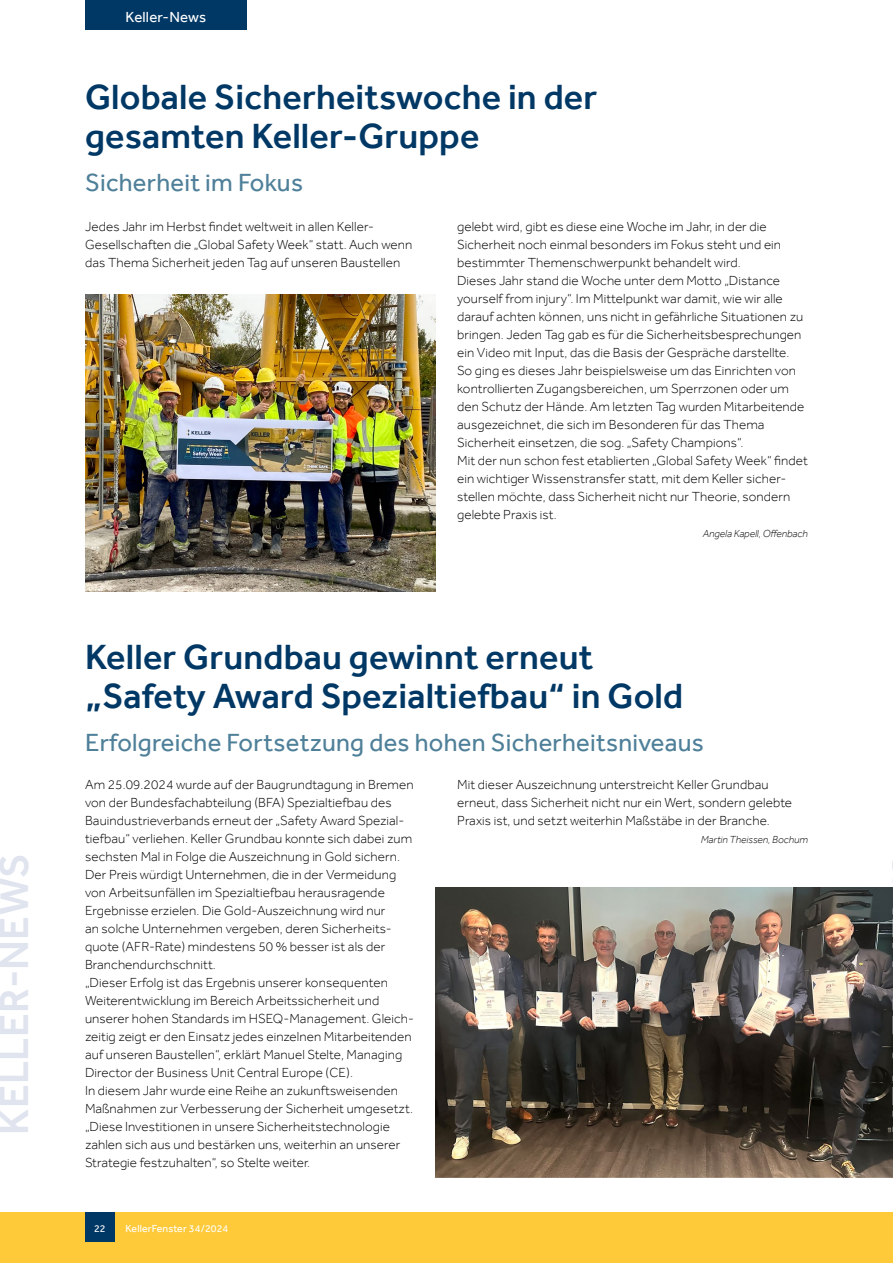
<style>
.page{position:relative;width:893px;height:1263px;background:#fff}
.page>*{position:absolute;margin:0;border:0;box-sizing:border-box;transform-origin:0 0}
.t1{font:500 42px "Effra";letter-spacing:.005em;color:#e0e4ef}
.t2{font:500 36px/39px "Effra";letter-spacing:.005em;color:#003865}
.t3{font:25.5px "Effra";letter-spacing:.01em;color:#4f8099}
.t4{font:15px "Effra";letter-spacing:.01em;color:#fff}
.t5{font:300 13.5px/18px "Effra";letter-spacing:.005em;color:#000}
.t6{font:italic 300 10.5px "Effra";color:#000}
.t7{font:10.5px "Effra";letter-spacing:.01em;color:#fff}
</style>
<div class="page">
<div style="left:0;top:1212px;width:893px;height:51px;background:#feca3a"></div>
<div style="left:85px;top:1212px;width:30px;height:30px;background:#003865"></div>
<img style="left:85px;top:295px;width:351px;height:296px">
<img style="left:436px;top:887px;width:457px;height:291px">
<div style="left:85px;top:0;width:162px;height:30px;background:#003865"></div>
<h1 class="t1" style="left:-11px;top:1134px;width:283px;rotate:-90deg">KELLER-NEWS</h1>
<p class="t4" style="left:126px;top:8px;width:82px">Keller-News</p>
<h2 class="t2" style="left:85px;top:77px;width:514px">Globale Sicherheitswoche in der gesamten Keller-Gruppe</h2>
<h3 class="t3" style="left:85px;top:167px;width:219px">Sicherheit im Fokus</h3>
<p class="t5" style="left:85px;top:217px;width:329px">Jedes Jahr im Herbst findet weltweit in allen Keller-<br>Gesellschaften die „Global Safety Week“ statt. Auch wenn das Thema Sicherheit jeden Tag auf unseren Baustellen</p>
<p class="t5" style="left:457px;top:217px;width:352px">gelebt wird, gibt es diese eine Woche im Jahr, in der die Sicherheit noch einmal besonders im Fokus steht und ein bestimmter Themenschwerpunkt behandelt wird.<br>Dieses Jahr stand die Woche unter dem Motto „Distance yourself from injury“. Im Mittelpunkt war damit, wie wir alle darauf achten können, uns nicht in gefährliche Situationen zu bringen. Jeden Tag gab es für die Sicherheitsbesprechungen ein Video mit Input, das die Basis der Gespräche darstellte.<br>So ging es dieses Jahr beispielsweise um das Einrichten von kontrollierten Zugangsbereichen, um Sperrzonen oder um den Schutz der Hände. Am letzten Tag wurden Mitarbeitende ausgezeichnet, die sich im Besonderen für das Thema Sicherheit einsetzen, die sog. „Safety Champions“.<br>Mit der nun schon fest etablierten „Global Safety Week“ findet ein wichtiger Wissenstransfer statt, mit dem Keller sicher&shy;stellen möchte, dass Sicherheit nicht nur Theorie, sondern gelebte Praxis ist.</p>
<p class="t6" style="left:703px;top:527px;width:107px">Angela Kapell, Offenbach</p>
<h2 class="t2" style="left:85px;top:637px;width:600px">Keller Grundbau gewinnt erneut „Safety Award Spezialtiefbau“ in Gold</h2>
<h3 class="t3" style="left:85px;top:727px;width:620px">Erfolgreiche Fortsetzung des hohen Sicherheitsniveaus</h3>
<p class="t5" style="left:85px;top:775px;width:331px">Am 25.09.2024 wurde auf der Baugrundtagung in Bremen von der Bundesfachabteilung (BFA) Spezialtiefbau des Bauindustrieverbands erneut der „Safety Award Spezial&shy;tiefbau“ verliehen. Keller Grundbau konnte sich dabei zum sechsten Mal in Folge die Auszeichnung in Gold sichern.<br>Der Preis würdigt Unternehmen, die in der Vermeidung von Arbeitsunfällen im Spezialtiefbau herausragende Ergebnisse erzielen. Die Gold-Auszeichnung wird nur<br>an solche Unternehmen vergeben, deren Sicherheits&shy;quote (AFR-Rate) mindestens 50 % besser ist als der Branchendurchschnitt.<br>„Dieser Erfolg ist das Ergebnis unserer konsequenten Weiterentwicklung im Bereich Arbeitssicherheit und unserer hohen Standards im HSEQ-Management. Gleich&shy;zeitig zeigt er den Einsatz jedes einzelnen Mitarbeitenden auf unseren Baustellen“, erklärt Manuel Stelte, Managing Director der Business Unit Central Europe (CE).<br>In diesem Jahr wurde eine Reihe an zukunftsweisenden Maßnahmen zur Verbesserung der Sicherheit umgesetzt. „Diese Investitionen in unsere Sicherheitstechnologie zahlen sich aus und bestärken uns, weiterhin an unserer Strategie festzuhalten“, so Stelte weiter.</p>
<p class="t5" style="left:457px;top:775px;width:336px">Mit dieser Auszeichnung unterstreicht Keller Grundbau erneut, dass Sicherheit nicht nur ein Wert, sondern gelebte<br>Praxis ist, und setzt weiterhin Maßstäbe in der Branche.</p>
<p class="t6" style="left:701px;top:833px;width:109px">Martin Theissen, Bochum</p>
<p class="t7" style="left:94px;top:1222px;width:13px">22</p>
<p class="t7" style="left:125px;top:1222px;width:104px">KellerFenster 34/2024</p>
</div>
